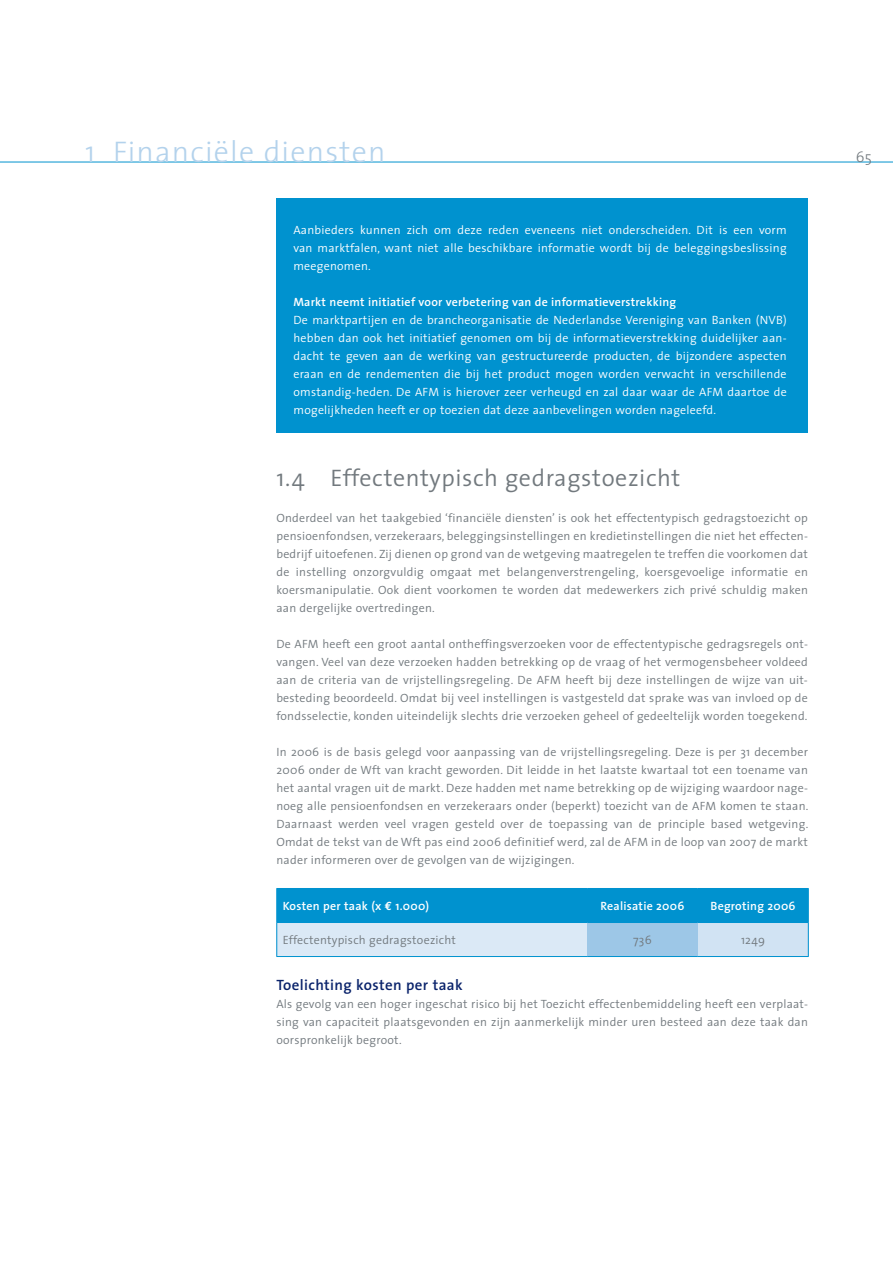
<style>
.page{position:relative;width:893px;height:1263px;background:#fff}
.page>*{position:absolute;margin:0;border:0;box-sizing:border-box;transform-origin:0 0}
.t1{font:300 30px "The Sans";letter-spacing:.04em;color:#b3d2ec}
.t2{font:300 24px "The Sans";letter-spacing:.025em;color:#72797e}
.t3{font:600 15px "The Sans";letter-spacing:.025em;color:#0a236b}
.t4{font:300 15px "The Sans";color:#72797e}
.t5{font:300 12px/18px "The Sans";letter-spacing:.02em;color:#72797e;text-align:justify}
.t6{font:300 12px/18px "The Sans";letter-spacing:.02em;color:#fff;text-align:justify}
.t7{font:600 12px "The Sans";letter-spacing:.02em;color:#fff}
.s1{font-family:"Euro Mono";font-weight:700}
</style>
<div class="page">
<div style="left:276px;top:198px;width:532px;height:234px;background:#0092cf"></div>
<hr style="left:0;top:162px;width:893px;height:1px;background:#0092cf">
<div style="left:277px;top:889px;width:531px;height:33px;background:#0092cf"></div>
<div style="left:277px;top:922px;width:310px;height:34px;background:#dbe9f6"></div>
<div style="left:587px;top:922px;width:111px;height:34px;background:#9dc7e7"></div>
<div style="left:698px;top:922px;width:110px;height:34px;background:#d1e3f3"></div>
<hr style="left:276px;top:888px;width:311px;height:1px;background:#0092cf">
<hr style="left:276px;top:889px;width:1px;height:33px;background:#0092cf">
<hr style="left:587px;top:888px;width:111px;height:1px;background:#0092cf">
<hr style="left:698px;top:888px;width:111px;height:1px;background:#0092cf">
<hr style="left:808px;top:889px;width:1px;height:33px;background:#0092cf">
<hr style="left:276px;top:922px;width:311px;height:1px;background:#0092cf">
<hr style="left:276px;top:923px;width:1px;height:33px;background:#0092cf">
<hr style="left:587px;top:922px;width:111px;height:1px;background:#0092cf">
<hr style="left:698px;top:922px;width:111px;height:1px;background:#0092cf">
<hr style="left:808px;top:923px;width:1px;height:33px;background:#0092cf">
<hr style="left:276px;top:956px;width:311px;height:1px;background:#0092cf">
<hr style="left:587px;top:956px;width:111px;height:1px;background:#0092cf">
<hr style="left:698px;top:956px;width:111px;height:1px;background:#0092cf">
<h1 class="t1" style="left:85px;top:127px;width:302px">1 Financiële diensten</h1>
<p class="t6" style="left:293px;top:221px;width:495px">Aanbieders kunnen zich om deze reden eveneens niet onderscheiden. Dit is een vorm van marktfalen, want niet alle beschikbare informatie wordt bij de beleggingsbeslissing meegenomen.</p>
<p class="t7" style="left:293px;top:292px;width:384px">Markt neemt initiatief voor verbetering van de informatieverstrekking</p>
<p class="t6" style="left:293px;top:311px;width:495px">De marktpartijen en de brancheorganisatie de Nederlandse Vereniging van Banken (NVB) hebben dan ook het initiatief genomen om bij de informatieverstrekking duidelijker aan&shy;dacht te geven aan de werking van gestructureerde producten, de bijzondere aspecten eraan en de rendementen die bij het product mogen worden verwacht in verschillende omstandig-heden. De AFM is hierover zeer verheugd en zal daar waar de AFM daartoe de mogelijkheden heeft er op toezien dat deze aanbevelingen worden nageleefd.</p>
<h2 class="t2" style="left:276px;top:458px;width:405px">1.4 Effectentypisch gedragstoezicht</h2>
<p class="t5" style="left:276px;top:509px;width:533px">Onderdeel van het taakgebied ‘financiële diensten’ is ook het effectentypisch gedragstoezicht op pensioenfondsen, verzekeraars, beleggingsinstellingen en kredietinstellingen die niet het effecten&shy;bedrijf uitoefenen. Zij dienen op grond van de wetgeving maatregelen te treffen die voorkomen dat de instelling onzorgvuldig omgaat met belangenverstrengeling, koersgevoelige informatie en koersmanipulatie. Ook dient voorkomen te worden dat medewerkers zich privé schuldig maken aan dergelijke overtredingen.</p>
<p class="t5" style="left:276px;top:635px;width:533px">De AFM heeft een groot aantal ontheffingsverzoeken voor de effectentypische gedragsregels ont&shy;vangen. Veel van deze verzoeken hadden betrekking op de vraag of het vermogensbeheer voldeed aan de criteria van de vrijstellingsregeling. De AFM heeft bij deze instellingen de wijze van uit&shy;besteding beoordeeld. Omdat bij veel instellingen is vastgesteld dat sprake was van invloed op de fondsselectie, konden uiteindelijk slechts drie verzoeken geheel of gedeeltelijk worden toegekend.</p>
<p class="t5" style="left:276px;top:743px;width:534px">In 2006 is de basis gelegd voor aanpassing van de vrijstellingsregeling. Deze is per 31 december 2006 onder de Wft van kracht geworden. Dit leidde in het laatste kwartaal tot een toename van het aantal vragen uit de markt. Deze hadden met name betrekking op de wijziging waardoor nage&shy;noeg alle pensioenfondsen en verzekeraars onder (beperkt) toezicht van de AFM komen te staan.<br>Daarnaast werden veel vragen gesteld over de toepassing van de principle based wetgeving.<br>Omdat de tekst van de Wft pas eind 2006 definitief werd, zal de AFM in de loop van 2007 de markt nader informeren over de gevolgen van de wijzigingen.</p>
<p class="t7" style="left:283px;top:896px;width:148px">Kosten per taak (x <span class="s1">€</span> 1.000)</p>
<p class="t7" style="left:601px;top:896px;width:85px">Realisatie 2006</p>
<p class="t7" style="left:710px;top:896px;width:87px">Begroting 2006</p>
<p class="t5" style="left:283px;top:930px;width:175px">Effectentypisch gedragstoezicht</p>
<p class="t5" style="left:633px;top:930px;width:20px">736</p>
<p class="t5" style="left:741px;top:930px;width:25px">1249</p>
<p class="t3" style="left:276px;top:972px;width:188px">Toelichting kosten per taak</p>
<p class="t5" style="left:276px;top:995px;width:533px">Als gevolg van een hoger ingeschat risico bij het Toezicht effectenbemiddeling heeft een verplaat&shy;sing van capaciteit plaatsgevonden en zijn aanmerkelijk minder uren besteed aan deze taak dan oorspronkelijk begroot.</p>
<p class="t4" style="left:856px;top:145px;width:8px">65</p>
</div>
